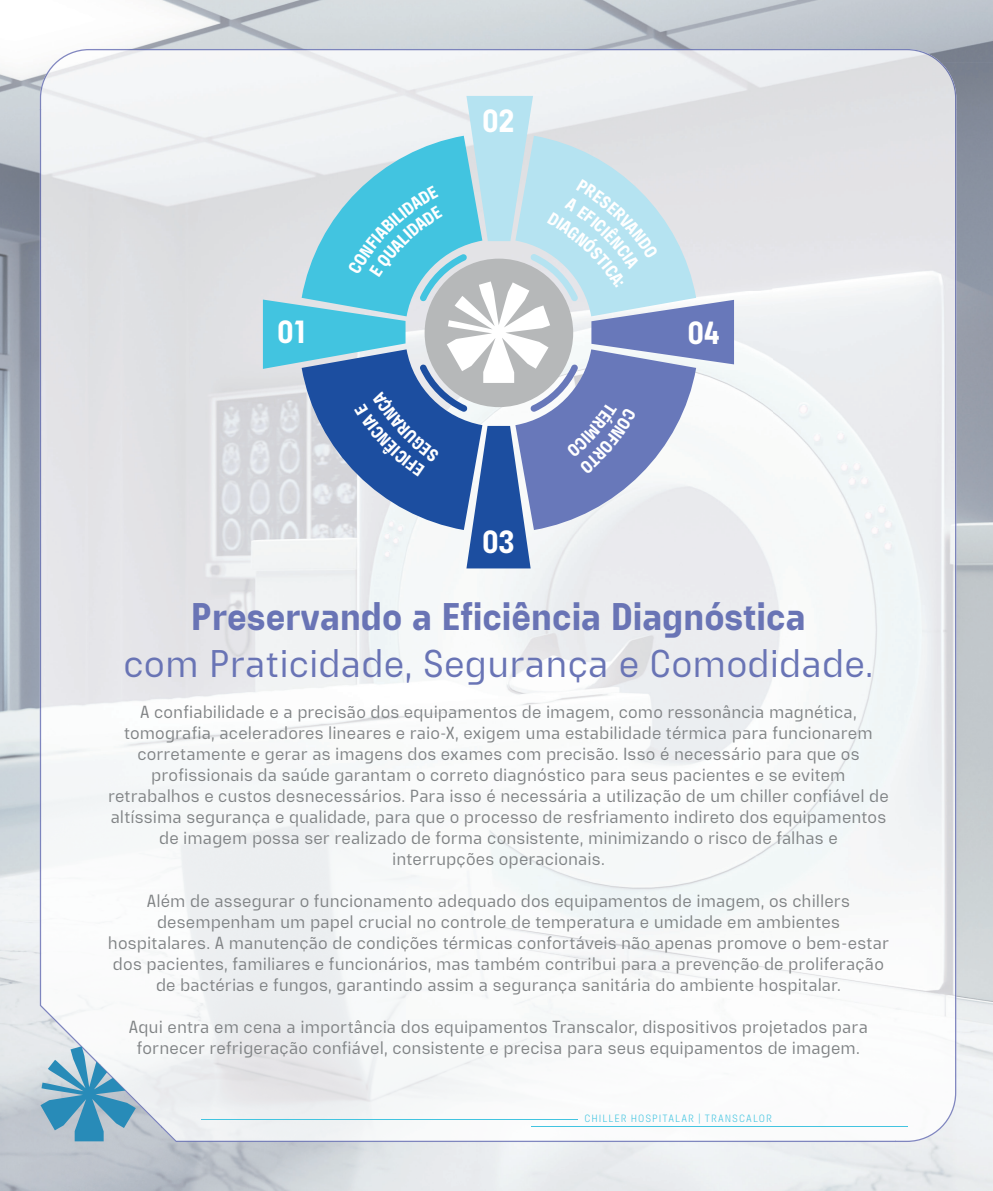
<style>
.page{position:relative;width:993px;height:1191px;background:#fff}
.page>*{position:absolute;margin:0;border:0;box-sizing:border-box;transform-origin:0 0}
.t1{font:38.5px "Extatica";color:#6974b5}
.t2{font:700 38.5px "Extatica";color:#6974b5}
.t3{font:700 32.02px "Extatica";color:#fff}
.t4{font:17.5px/21px "Extatica";letter-spacing:.005em;color:#808385;text-align:center}
.t5{font:300 10.5px "Extatica";letter-spacing:.1em;color:#42c4e0}
</style>
<div class="page">
<img style="left:93px;top:0;width:899px;height:62px">
<img style="left:0;top:72px;width:61px;height:1119px">
<img style="left:931px;top:62px;width:61px;height:1129px">
<img style="left:101px;top:110px;width:794px;height:909px">
<img style="left:136px;top:1080px;width:442px;height:60px">
<img style="left:40px;top:49px;width:915px;height:61px">
<img style="left:40px;top:109px;width:61px;height:937px">
<img style="left:895px;top:109px;width:60px;height:1033px">
<img style="left:136px;top:1064px;width:26px;height:64px">
<img style="left:161px;top:1125px;width:734px;height:17px">
<hr style="left:202px;top:1118px;width:376px;height:1px;background:#42c4e0">
<hr style="left:531px;top:1126px;width:376px;height:1px;background:#42c4e0">
<svg style="left:40px;top:1046px;width:96px;height:95px;background:#8bb8ce"></svg>
<svg style="left:263px;top:96px;width:470px;height:472px"></svg>
<h2 class="t3" style="left:482px;top:102px;width:33px">02</h2>
<h2 class="t3" style="left:277px;top:313px;width:31px">01</h2>
<h2 class="t3" style="left:687px;top:313px;width:33px">04</h2>
<h2 class="t3" style="left:482px;top:523px;width:33px">03</h2>
<h1 class="t2" style="left:191px;top:594px;width:615px">Preservando a Eficiência Diagnóstica</h1>
<h1 class="t1" style="left:124px;top:641px;width:751px">com Praticidade, Segurança e Comodidade.</h1>
<p class="t4" style="left:108px;top:701px;width:782px">A confiabilidade e a precisão dos equipamentos de imagem, como ressonância magnética, tomografia, aceleradores lineares e raio-X, exigem uma estabilidade térmica para funcionarem corretamente e gerar as imagens dos exames com precisão. Isso é necessário para que os profissionais da saúde garantam o correto diagnóstico para seus pacientes e se evitem retrabalhos e custos desnecessários. Para isso é necessária a utilização de um chiller confiável de altíssima segurança e qualidade, para que o processo de resfriamento indireto dos equipamentos de imagem possa ser realizado de forma consistente, minimizando o risco de falhas e interrupções operacionais.</p>
<p class="t4" style="left:108px;top:890px;width:782px">Além de assegurar o funcionamento adequado dos equipamentos de imagem, os chillers desempenham um papel crucial no controle de temperatura e umidade em ambientes hospitalares. A manutenção de condições térmicas confortáveis não apenas promove o bem-estar dos pacientes, familiares e funcionários, mas também contribui para a prevenção de proliferação de bactérias e fungos, garantindo assim a segurança sanitária do ambiente hospitalar.</p>
<p class="t4" style="left:129px;top:1016px;width:740px">Aqui entra em cena a importância dos equipamentos Transcalor, dispositivos projetados para fornecer refrigeração confiável, consistente e precisa para seus equipamentos de imagem.</p>
<p class="t5" style="left:584px;top:1112px;width:189px">CHILLER HOSPITALAR | TRANSCALOR</p>
</div>
